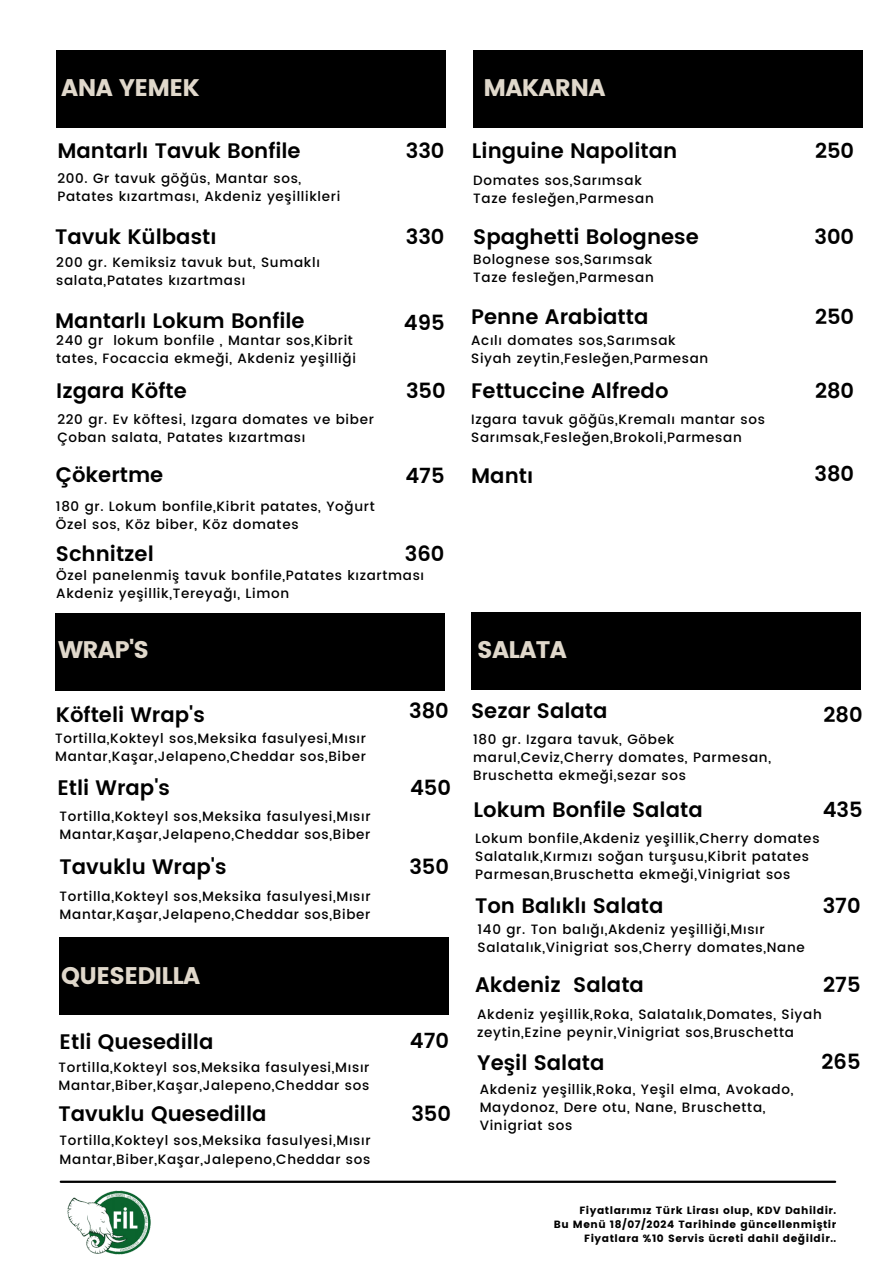
<style>
.page{position:relative;width:894px;height:1264px;background:#fff}
.page>*{position:absolute;margin:0;border:0;box-sizing:border-box;transform-origin:0 0}
.t1{font:24px "Poppins";letter-spacing:-.03em;color:#e0d8cb}
.t2{font:600 21px "Poppins";color:#000}
.t3{font:500 13.5px/18px "Poppins";letter-spacing:.05em;color:#000}
.t4{font:10.5px "Poppins";letter-spacing:.05em;color:#000}
</style>
<div class="page">
<hr style="left:61px;top:1180px;width:773px;height:2px;background:#000">
<img style="left:59px;top:1180px;width:101px;height:75px">
<div style="left:473px;top:50px;width:389px;height:78px;background:#000"></div>
<div style="left:471px;top:612px;width:389px;height:78px;background:#000"></div>
<div style="left:55px;top:612px;width:389px;height:78px;background:#000"></div>
<div style="left:60px;top:937px;width:389px;height:78px;background:#000"></div>
<div style="left:56px;top:50px;width:389px;height:78px;background:#000"></div>
<h2 class="t1" style="left:61px;top:73px;width:140px">ANA YEMEK</h2>
<h4 class="t2" style="left:57px;top:138px;width:245px">Mantarlı Tavuk Bonfile</h4>
<h4 class="t3" style="left:57px;top:170px;width:284px">200. Gr tavuk göğüs, Mantar sos,<br>Patates kızartması, Akdeniz yeşillikleri</h4>
<h3 class="t2" style="left:55px;top:224px;width:163px">Tavuk Külbastı</h3>
<h3 class="t3" style="left:56px;top:253px;width:265px">200 gr. Kemiksiz tavuk but, Sumaklı salata,Patates kızartması</h3>
<h2 class="t2" style="left:55px;top:308px;width:251px">Mantarlı Lokum Bonfile</h2>
<h2 class="t3" style="left:56px;top:331px;width:301px">240 gr lokum bonfile , Mantar sos,Kibrit tates, Focaccia ekmeği, Akdeniz yeşilliği</h2>
<h1 class="t2" style="left:56px;top:378px;width:132px">Izgara Köfte</h1>
<h4 class="t3" style="left:57px;top:410px;width:318px">220 gr. Ev köftesi, Izgara domates ve biber<br>Çoban salata, Patates kızartması</h4>
<h2 class="t2" style="left:56px;top:462px;width:109px">Çökertme</h2>
<h4 class="t2" style="left:405px;top:138px;width:40px">330</h4>
<h3 class="t2" style="left:405px;top:224px;width:40px">330</h3>
<h2 class="t2" style="left:403px;top:310px;width:42px">495</h2>
<h4 class="t2" style="left:406px;top:378px;width:41px">350</h4>
<h4 class="t2" style="left:405px;top:464px;width:41px">475</h4>
<h3 class="t3" style="left:56px;top:498px;width:320px">180 gr. Lokum bonfile,Kibrit patates, Yoğurt<br>Özel sos, Köz biber, Köz domates</h3>
<h2 class="t3" style="left:56px;top:566px;width:369px">Özel panelenmiş tavuk bonfile,Patates kızartması<br>Akdeniz yeşillik,Tereyağı, Limon</h2>
<h3 class="t2" style="left:56px;top:541px;width:99px">Schnitzel</h3>
<p class="t2" style="left:405px;top:541px;width:41px">360</p>
<h4 class="t1" style="left:58px;top:635px;width:92px">WRAP'S</h4>
<h1 class="t2" style="left:56px;top:702px;width:150px">Köfteli Wrap's</h1>
<h2 class="t3" style="left:55px;top:729px;width:312px">Tortilla,Kokteyl sos,Meksika fasulyesi,Mısır<br>Mantar,Kaşar,Jelapeno,Cheddar sos,Biber</h2>
<h3 class="t2" style="left:57px;top:775px;width:114px">Etli Wrap's</h3>
<h2 class="t3" style="left:60px;top:807px;width:312px">Tortilla,Kokteyl sos,Meksika fasulyesi,Mısır<br>Mantar,Kaşar,Jelapeno,Cheddar sos,Biber</h2>
<h4 class="t2" style="left:60px;top:854px;width:168px">Tavuklu Wrap's</h4>
<h1 class="t3" style="left:60px;top:887px;width:312px">Tortilla,Kokteyl sos,Meksika fasulyesi,Mısır<br>Mantar,Kaşar,Jelapeno,Cheddar sos,Biber</h1>
<h2 class="t1" style="left:61px;top:962px;width:141px">QUESEDILLA</h2>
<h3 class="t2" style="left:60px;top:1029px;width:155px">Etli Quesedilla</h3>
<h3 class="t3" style="left:58px;top:1058px;width:312px">Tortilla,Kokteyl sos,Meksika fasulyesi,Mısır<br>Mantar,Biber,Kaşar,Jalepeno,Cheddar sos</h3>
<h3 class="t2" style="left:58px;top:1101px;width:209px">Tavuklu Quesedilla</h3>
<h2 class="t3" style="left:60px;top:1131px;width:312px">Tortilla,Kokteyl sos,Meksika fasulyesi,Mısır<br>Mantar,Biber,Kaşar,Jalepeno,Cheddar sos</h2>
<h2 class="t2" style="left:409px;top:698px;width:41px">380</h2>
<h1 class="t2" style="left:410px;top:775px;width:42px">450</h1>
<h3 class="t2" style="left:409px;top:854px;width:41px">350</h3>
<h4 class="t2" style="left:409px;top:1028px;width:41px">470</h4>
<h4 class="t2" style="left:411px;top:1101px;width:41px">350</h4>
<h4 class="t1" style="left:483px;top:73px;width:123px">MAKARNA</h4>
<h2 class="t2" style="left:472px;top:138px;width:207px">Linguine Napolitan</h2>
<h4 class="t3" style="left:473px;top:171px;width:182px">Domates sos,Sarımsak<br>Taze fesleğen,Parmesan</h4>
<h3 class="t2" style="left:473px;top:224px;width:227px">Spaghetti Bolognese</h3>
<h2 class="t3" style="left:473px;top:251px;width:182px">Bolognese sos,Sarımsak<br>Taze fesleğen,Parmesan</h2>
<h4 class="t2" style="left:471px;top:304px;width:179px">Penne Arabiatta</h4>
<h3 class="t3" style="left:471px;top:331px;width:238px">Acılı domates sos,Sarımsak<br>Siyah zeytin,Fesleğen,Parmesan</h3>
<h2 class="t2" style="left:471px;top:378px;width:199px">Fettuccine Alfredo</h2>
<h3 class="t3" style="left:471px;top:410px;width:295px">Izgara tavuk göğüs,Kremalı mantar sos<br>Sarımsak,Fesleğen,Brokoli,Parmesan</h3>
<h3 class="t2" style="left:814px;top:138px;width:41px">250</h3>
<h2 class="t2" style="left:814px;top:224px;width:41px">300</h2>
<h4 class="t2" style="left:814px;top:304px;width:41px">250</h4>
<h2 class="t2" style="left:814px;top:378px;width:41px">280</h2>
<h4 class="t2" style="left:471px;top:464px;width:64px">Mantı</h4>
<h3 class="t2" style="left:814px;top:461px;width:41px">380</h3>
<h3 class="t1" style="left:477px;top:635px;width:91px">SALATA</h3>
<h4 class="t2" style="left:471px;top:698px;width:138px">Sezar Salata</h4>
<h4 class="t3" style="left:473px;top:730px;width:299px">180 gr. Izgara tavuk, Göbek marul,Ceviz,Cherry domates, Parmesan,<br>Bruschetta ekmeği,sezar sos</h4>
<h2 class="t2" style="left:823px;top:702px;width:41px">280</h2>
<h4 class="t2" style="left:473px;top:797px;width:231px">Lokum Bonfile Salata</h4>
<h3 class="t3" style="left:475px;top:829px;width:346px">Lokum bonfile,Akdeniz yeşillik,Cherry domates<br>Salatalık,Kırmızı soğan turşusu,Kibrit patates<br>Parmesan,Bruschetta ekmeği,Vinigriat sos</h3>
<h3 class="t2" style="left:822px;top:797px;width:41px">435</h3>
<h2 class="t2" style="left:475px;top:893px;width:190px">Ton Balıklı Salata</h2>
<h4 class="t3" style="left:477px;top:920px;width:329px">140 gr. Ton balığı,Akdeniz yeşilliği,Mısır<br>Salatalık,Vinigriat sos,Cherry domates,Nane</h4>
<h3 class="t2" style="left:475px;top:972px;width:170px">Akdeniz Salata</h3>
<h2 class="t2" style="left:822px;top:893px;width:39px">370</h2>
<h2 class="t2" style="left:823px;top:972px;width:39px">275</h2>
<h3 class="t3" style="left:477px;top:1005px;width:346px">Akdeniz yeşillik,Roka, Salatalık,Domates, Siyah zeytin,Ezine peynir,Vinigriat sos,Bruschetta</h3>
<h2 class="t2" style="left:477px;top:1050px;width:129px">Yeşil Salata</h2>
<h3 class="t3" style="left:479px;top:1080px;width:315px">Akdeniz yeşillik,Roka, Yeşil elma, Avokado,<br>Maydonoz, Dere otu, Nane, Bruschetta,<br>Vinigriat sos</h3>
<h4 class="t2" style="left:821px;top:1049px;width:40px">265</h4>
<p class="t4" style="left:579px;top:1203px;width:258px">Fiyatlarımız Türk Lirası olup, KDV Dahildir.</p>
<p class="t4" style="left:553px;top:1217px;width:284px">Bu Menü 18/07/2024 Tarihinde güncellenmiştir</p>
<p class="t4" style="left:584px;top:1231px;width:253px">Fiyatlara %10 Servis ücreti dahil değildir..</p>
</div>
